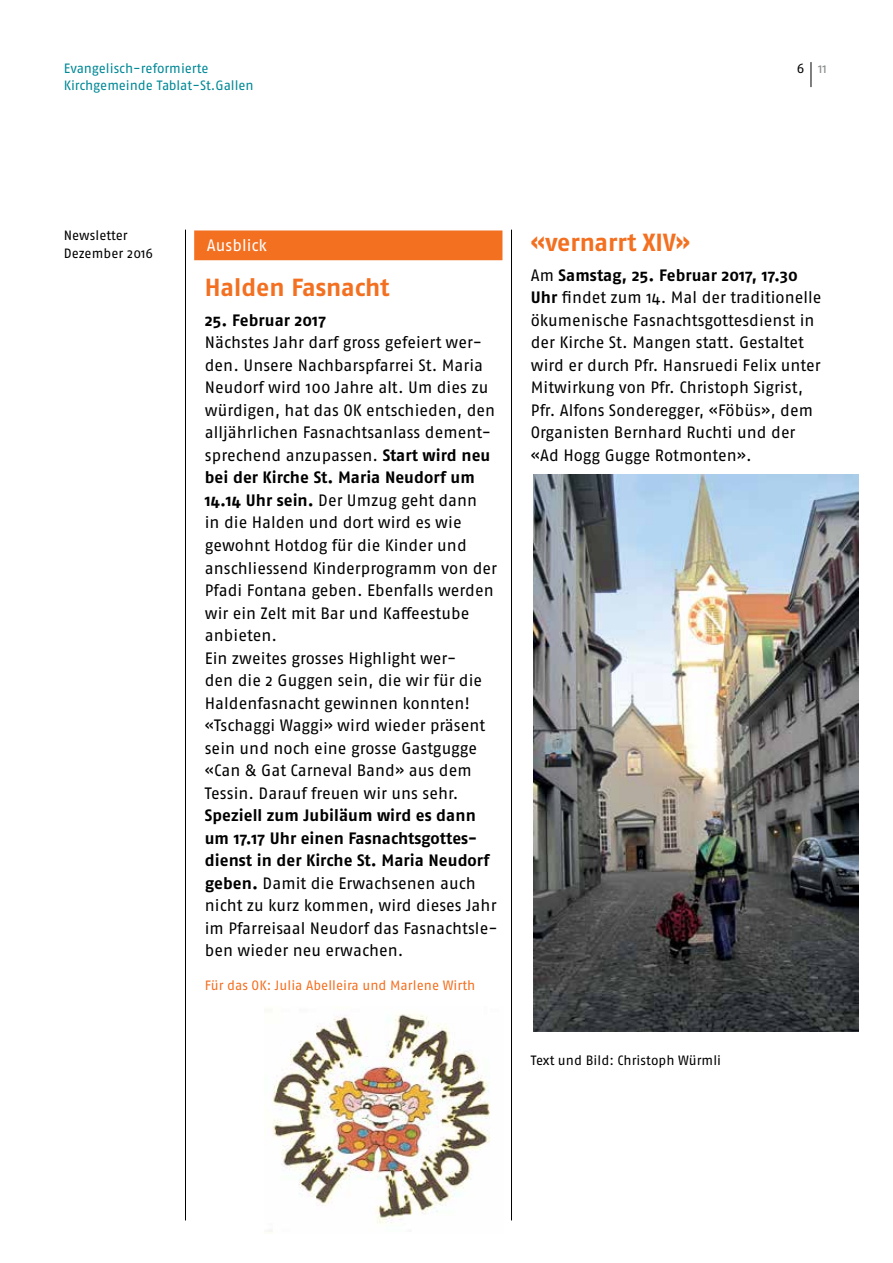
<style>
.page{position:relative;width:893px;height:1263px;background:#fff}
.page>*{position:absolute;margin:0;border:0;box-sizing:border-box;transform-origin:0 0}
.t1{font:700 24.75px "Fago OT";color:#f37021}
.t2{font:16.5px/22.5px "Fago OT";color:#000}
.t3{font:700 16.5px "Fago OT";letter-spacing:.005em;color:#000}
.t4{font:16.5px "Fago OT";letter-spacing:.005em;color:#fff}
.t5{font:13.5px/16.5px "Fago OT";letter-spacing:-.005em;color:#008997}
.t6{font:13.5px/17.2px "Fago OT";color:#000}
.t7{font:13.5px "Fago OT";letter-spacing:.005em;color:#f37021}
.t8{font:13.5px "Fago OT";color:#8a8c8e}
.s1{color:#000}
.s2{font-weight:700}
</style>
<div class="page">
<hr style="left:511px;top:230px;width:1px;height:990px;background:#000">
<hr style="left:185px;top:230px;width:1px;height:990px;background:#000">
<svg style="left:811px;top:62px;width:1px;height:25px"></svg>
<div style="left:194px;top:230px;width:308px;height:30px;background:#f37021"></div>
<img style="left:265px;top:1014px;width:225px;height:219px">
<img style="left:533px;top:475px;width:326px;height:556px">
<p class="t5" style="left:64px;top:60px;width:191px">Evangelisch-reformierte<br>Kirchgemeinde Tablat-St.Gallen</p>
<p class="t8" style="left:797px;top:60px;width:32px"><span class="s1">6</span> 11</p>
<p class="t6" style="left:64px;top:227px;width:91px">Newsletter<br>Dezember 2016</p>
<p class="t4" style="left:207px;top:235px;width:62px">Ausblick</p>
<h1 class="t1" style="left:205px;top:272px;width:186px">Halden Fasnacht</h1>
<p class="t3" style="left:205px;top:310px;width:122px">25. Februar 2017</p>
<p class="t2" style="left:205px;top:331px;width:294px">Nächstes Jahr darf gross gefeiert wer&shy;den. Unsere Nachbarspfarrei St. Maria Neudorf wird 100 Jahre alt. Um dies zu würdigen, hat das OK entschieden, den alljährlichen Fasnachtsanlass dement&shy;sprechend anzupassen. <span class="s2">Start wird neu bei der Kirche St. Maria Neudorf um 14.14 Uhr sein.</span> Der Umzug geht dann<br>in die Halden und dort wird es wie gewohnt Hotdog für die Kinder und anschliessend Kinderprogramm von der Pfadi Fontana geben. Ebenfalls werden wir ein Zelt mit Bar und Kaffeestube anbieten.<br>Ein zweites grosses Highlight wer-<br>den die 2 Guggen sein, die wir für die Haldenfasnacht gewinnen konnten! «Tschaggi Waggi» wird wieder präsent sein und noch eine grosse Gastgugge «Can &amp; Gat Carneval Band» aus dem Tessin. Darauf freuen wir uns sehr.</p>
<p class="t2" style="left:205px;top:804px;width:294px"><span class="s2">Speziell zum Jubiläum wird es dann um 17.17 Uhr einen Fasnachtsgottes&shy;dienst in der Kirche St. Maria Neudorf geben.</span> Damit die Erwachsenen auch nicht zu kurz kommen, wird dieses Jahr im Pfarreisaal Neudorf das Fasnachtsle&shy;ben wieder neu erwachen.</p>
<p class="t7" style="left:205px;top:978px;width:272px">Für das OK: Julia Abelleira und Marlene Wirth</p>
<h1 class="t1" style="left:531px;top:227px;width:161px">«vernarrt XIV»</h1>
<p class="t2" style="left:531px;top:264px;width:292px">Am <span class="s2">Samstag, 25. Februar 2017, 17.30<br>Uhr</span> findet zum 14. Mal der traditionelle ökumenische Fasnachtsgottesdienst in der Kirche St. Mangen statt. Gestaltet wird er durch Pfr. Hansruedi Felix unter Mitwirkung von Pfr. Christoph Sigrist, Pfr. Alfons Sonderegger, «Föbüs», dem Organisten Bernhard Ruchti und der «Ad Hogg Gugge Rotmonten».</p>
<p class="t6" style="left:531px;top:1051px;width:192px">Text und Bild: Christoph Würmli</p>
</div>
